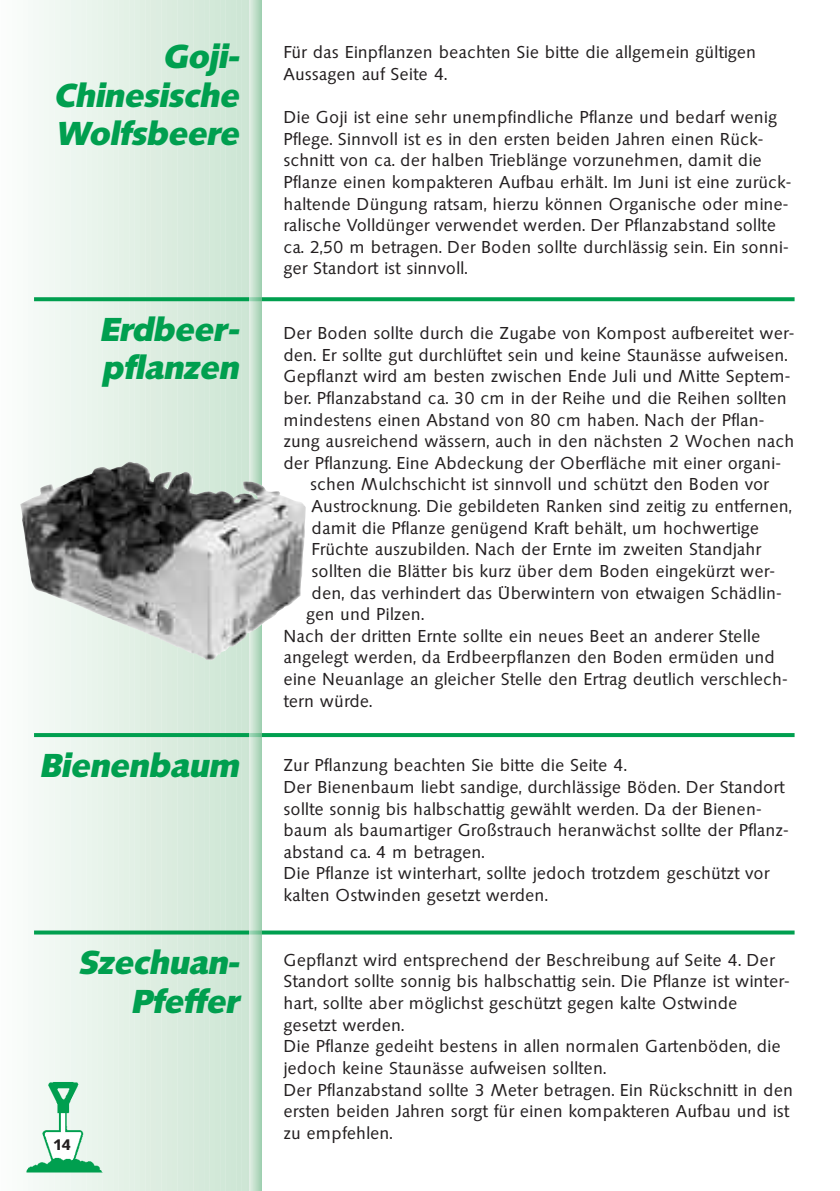
<style>
.page{position:relative;width:840px;height:1191px;background:#fff}
.page>*{position:absolute;margin:0;border:0;box-sizing:border-box;transform-origin:0 0}
.t1{font:italic 700 32px/38.4px "Saxony";color:#009f4f;text-align:justify}
.t2{font:18px/21.6px "Saxony";color:#231f20}
.t3{font:600 16px "Saxony";color:#231f20}
</style>
<div class="page">
<div style="left:238px;top:0;width:12px;height:1191px;background:#cee6d5"></div>
<div style="left:228px;top:0;width:11px;height:1191px;background:#cfe7d6"></div>
<div style="left:217px;top:0;width:12px;height:1191px;background:#d1e8d8"></div>
<div style="left:206px;top:0;width:12px;height:1191px;background:#d3e9d9"></div>
<div style="left:195px;top:0;width:12px;height:1191px;background:#d5e9db"></div>
<div style="left:185px;top:0;width:12px;height:1191px;background:#d7eadc"></div>
<div style="left:174px;top:0;width:12px;height:1191px;background:#d9ebde"></div>
<div style="left:163px;top:0;width:12px;height:1191px;background:#dbecdf"></div>
<div style="left:153px;top:0;width:11px;height:1191px;background:#ddede1"></div>
<div style="left:142px;top:0;width:12px;height:1191px;background:#dfeee2"></div>
<div style="left:131px;top:0;width:12px;height:1191px;background:#e1f0e5"></div>
<div style="left:121px;top:0;width:11px;height:1191px;background:#e3f1e6"></div>
<div style="left:110px;top:0;width:12px;height:1191px;background:#e5f2e8"></div>
<div style="left:99px;top:0;width:12px;height:1191px;background:#e7f3ea"></div>
<div style="left:89px;top:0;width:11px;height:1191px;background:#e9f4ec"></div>
<div style="left:78px;top:0;width:12px;height:1191px;background:#ebf5ee"></div>
<div style="left:67px;top:0;width:12px;height:1191px;background:#ecf6f0"></div>
<div style="left:57px;top:0;width:11px;height:1191px;background:#eff7f1"></div>
<div style="left:46px;top:0;width:12px;height:1191px;background:#f1f8f3"></div>
<div style="left:35px;top:0;width:12px;height:1191px;background:#f3f9f5"></div>
<div style="left:24px;top:0;width:12px;height:1191px;background:#f5faf7"></div>
<div style="left:14px;top:0;width:12px;height:1191px;background:#f8fcf9"></div>
<div style="left:3px;top:0;width:12px;height:1191px;background:#fafdfb"></div>
<img style="left:26px;top:1082px;width:76px;height:90px">
<svg style="left:34px;top:297px;width:760px;height:4px;background:#0ea458"></svg>
<svg style="left:34px;top:733px;width:760px;height:4px;background:#04a051"></svg>
<svg style="left:34px;top:930px;width:760px;height:4px;background:#20aa65"></svg>
<hr style="left:259px;top:0;width:2px;height:1191px;background:#97ceaa">
<hr style="left:258px;top:0;width:2px;height:1191px;background:#a1d1b1">
<hr style="left:257px;top:0;width:2px;height:1191px;background:#a9d5b7">
<hr style="left:256px;top:0;width:2px;height:1191px;background:#b0d8bd">
<hr style="left:255px;top:0;width:2px;height:1191px;background:#b9dcc3">
<hr style="left:254px;top:0;width:2px;height:1191px;background:#c0e0c9">
<hr style="left:253px;top:0;width:2px;height:1191px;background:#c8e3d0">
<hr style="left:252px;top:0;width:2px;height:1191px;background:#cfe7d6">
<hr style="left:251px;top:0;width:2px;height:1191px;background:#d8ebdd">
<hr style="left:250px;top:0;width:2px;height:1191px;background:#e0efe3">
<hr style="left:249px;top:0;width:2px;height:1191px;background:#e8f4eb">
<hr style="left:249px;top:0;width:1px;height:1191px;background:#ecf6f0">
<img style="left:20px;top:461px;width:286px;height:199px">
<h1 class="t1" style="left:54px;top:38px;width:187px;text-indent:109px">Goji-Chinesische Wolfsbeere</h1>
<h1 class="t1" style="left:100px;top:311px;width:141px">Erdbeer&shy;pflanzen</h1>
<h1 class="t1" style="left:40px;top:746px;width:200px">Bienenbaum</h1>
<h1 class="t1" style="left:78px;top:944px;width:163px;text-align:right">Szechuan-<br>Pfeffer</h1>
<p class="t3" style="left:54px;top:1134px;width:19px">14</p>
<p class="t2" style="left:283px;top:41px;width:474px">Für das Einpflanzen beachten Sie bitte die allgemein gültigen<br>Aussagen auf Seite 4.</p>
<p class="t2" style="left:283px;top:106px;width:509px">Die Goji ist eine sehr unempfindliche Pflanze und bedarf wenig Pflege. Sinnvoll ist es in den ersten beiden Jahren einen Rück&shy;schnitt von ca. der halben Trieblänge vorzunehmen, damit die Pflanze einen kompakteren Aufbau erhält. Im Juni ist eine zurück&shy;haltende Düngung ratsam, hierzu können Organische oder mine&shy;ralische Volldünger verwendet werden. Der Pflanzabstand sollte ca. 2,50 m betragen. Der Boden sollte durchlässig sein. Ein sonni&shy;ger Standort ist sinnvoll.</p>
<p class="t2" style="left:283px;top:322px;width:512px">Der Boden sollte durch die Zugabe von Kompost aufbereitet wer-</p>
<p class="t2" style="left:283px;top:344px;width:505px">den. Er sollte gut durchlüftet sein und keine Staunässe aufweisen.</p>
<p class="t2" style="left:283px;top:365px;width:508px">Gepflanzt wird am besten zwischen Ende Juli und Mitte Septem-</p>
<p class="t2" style="left:283px;top:387px;width:504px">ber. Pflanzabstand ca. 30 cm in der Reihe und die Reihen sollten</p>
<p class="t2" style="left:283px;top:409px;width:482px">mindestens einen Abstand von 80 cm haben. Nach der Pflan-</p>
<p class="t2" style="left:283px;top:430px;width:512px">zung ausreichend wässern, auch in den nächsten 2 Wochen nach</p>
<p class="t2" style="left:283px;top:452px;width:498px">der Pflanzung. Eine Abdeckung der Oberfläche mit einer organi-</p>
<p class="t2" style="left:310px;top:473px;width:460px">schen Mulchschicht ist sinnvoll und schützt den Boden vor</p>
<p class="t2" style="left:312px;top:495px;width:481px">Austrocknung. Die gebildeten Ranken sind zeitig zu entfernen,</p>
<p class="t2" style="left:312px;top:517px;width:449px">damit die Pflanze genügend Kraft behält, um hochwertige</p>
<p class="t2" style="left:312px;top:538px;width:451px">Früchte auszubilden. Nach der Ernte im zweiten Standjahr</p>
<p class="t2" style="left:312px;top:560px;width:464px">sollten die Blätter bis kurz über dem Boden eingekürzt wer-</p>
<p class="t2" style="left:312px;top:581px;width:471px">den, das verhindert das Überwintern von etwaigen Schädlin-</p>
<p class="t2" style="left:306px;top:603px;width:119px">gen und Pilzen.</p>
<p class="t2" style="left:283px;top:625px;width:478px">Nach der dritten Ernte sollte ein neues Beet an anderer Stelle</p>
<p class="t2" style="left:283px;top:646px;width:493px">angelegt werden, da Erdbeerpflanzen den Boden ermüden und</p>
<p class="t2" style="left:283px;top:668px;width:505px">eine Neuanlage an gleicher Stelle den Ertrag deutlich verschlech-</p>
<p class="t2" style="left:283px;top:689px;width:90px">tern würde.</p>
<p class="t2" style="left:283px;top:754px;width:506px">Zur Pflanzung beachten Sie bitte die Seite 4.<br>Der Bienenbaum liebt sandige, durchlässige Böden. Der Standort sollte sonnig bis halbschattig gewählt werden. Da der Bienen&shy;baum als baumartiger Großstrauch heranwächst sollte der Pflanz&shy;abstand ca. 4 m betragen.<br>Die Pflanze ist winterhart, sollte jedoch trotzdem geschützt vor kalten Ostwinden gesetzt werden.</p>
<p class="t2" style="left:283px;top:949px;width:511px">Gepflanzt wird entsprechend der Beschreibung auf Seite 4. Der Standort sollte sonnig bis halbschattig sein. Die Pflanze ist winter&shy;hart, sollte aber möglichst geschützt gegen kalte Ostwinde gesetzt werden.<br>Die Pflanze gedeiht bestens in allen normalen Gartenböden, die jedoch keine Staunässe aufweisen sollten.<br>Der Pflanzabstand sollte 3 Meter betragen. Ein Rückschnitt in den ersten beiden Jahren sorgt für einen kompakteren Aufbau und ist zu empfehlen.</p>
</div>
